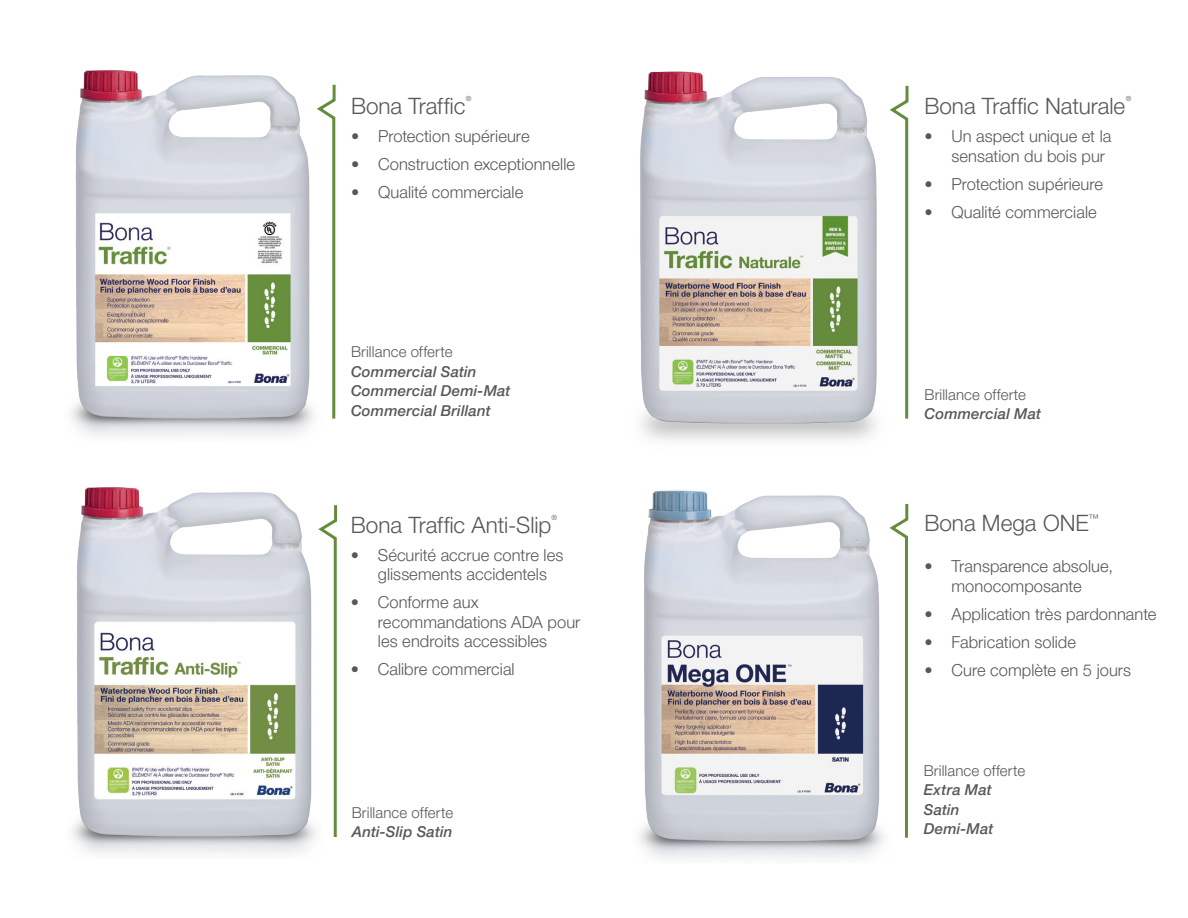
<style>
.page{position:relative;width:1188px;height:918px;background:#fff}
.page>*{position:absolute;margin:0;border:0;box-sizing:border-box;transform-origin:0 0}
.t1{font:300 22.5px "Helvetica Neue LT Pro";letter-spacing:-.005em;color:#57585a}
.t2{font:300 16.5px/19.5px "Helvetica Neue LT Pro";letter-spacing:.005em;color:#57585a}
.t3{font:italic 500 15px "Helvetica Neue LT Pro";letter-spacing:.01em;color:#57585a}
.t4{font:300 15px "Helvetica Neue LT Pro";letter-spacing:.01em;color:#57585a}
.t5{font:300 7.05px "Helvetica Neue LT Pro";color:#57585a}
</style>
<div class="page">
<img style="left:71px;top:70px;width:243px;height:366px">
<img style="left:640px;top:71px;width:237px;height:370px">
<img style="left:72px;top:487px;width:243px;height:367px">
<svg style="left:315px;top:505px;width:23px;height:332px"></svg>
<svg style="left:890px;top:85px;width:19px;height:334px"></svg>
<svg style="left:317px;top:84px;width:19px;height:335px"></svg>
<img style="left:639px;top:490px;width:245px;height:369px">
<svg style="left:889px;top:503px;width:20px;height:335px"></svg>
<p class="t1" style="left:351px;top:93px;width:116px">Bona Traffic</p>
<p class="t5" style="left:466px;top:94px;width:7px">®</p>
<p class="t2" style="left:351px;top:126px;width:180px">• Protection supérieure</p>
<p class="t2" style="left:351px;top:154px;width:226px">• Construction exceptionnelle</p>
<p class="t2" style="left:351px;top:182px;width:174px">• Qualité commerciale</p>
<p class="t4" style="left:351px;top:343px;width:103px">Brillance offerte</p>
<p class="t3" style="left:351px;top:362px;width:127px">Commercial Satin</p>
<p class="t3" style="left:351px;top:382px;width:161px">Commercial Demi-Mat</p>
<p class="t3" style="left:351px;top:401px;width:141px">Commercial Brillant</p>
<p class="t1" style="left:351px;top:511px;width:202px">Bona Traffic Anti-Slip</p>
<p class="t5" style="left:552px;top:513px;width:7px">®</p>
<p class="t2" style="left:378px;top:545px;width:187px;text-indent:-27px">• Sécurité accrue contre les glissements accidentels</p>
<p class="t2" style="left:378px;top:592px;width:204px;text-indent:-27px">• Conforme aux recommandations ADA pour les endroits accessibles</p>
<p class="t2" style="left:351px;top:659px;width:165px">• Calibre commercial</p>
<p class="t4" style="left:352px;top:803px;width:103px">Brillance offerte</p>
<p class="t3" style="left:352px;top:823px;width:102px">Anti-Slip Satin</p>
<p class="t1" style="left:925px;top:92px;width:202px">Bona Traffic Naturale</p>
<p class="t5" style="left:1126px;top:94px;width:7px">®</p>
<p class="t2" style="left:952px;top:126px;width:161px;text-indent:-27px">• Un aspect unique et la sensation du bois pur</p>
<p class="t2" style="left:925px;top:174px;width:180px">• Protection supérieure</p>
<p class="t2" style="left:925px;top:202px;width:174px">• Qualité commerciale</p>
<p class="t4" style="left:925px;top:385px;width:103px">Brillance offerte</p>
<p class="t3" style="left:925px;top:405px;width:118px">Commercial Mat</p>
<p class="t1" style="left:925px;top:510px;width:176px">Bona Mega ONE<sup>™</sup></p>
<p class="t2" style="left:925px;top:556px;width:190px;text-align:center">• Transparence absolue, monocomposante</p>
<p class="t2" style="left:925px;top:604px;width:233px">• Application très pardonnante</p>
<p class="t2" style="left:925px;top:632px;width:153px">• Fabrication solide</p>
<p class="t2" style="left:925px;top:660px;width:208px">• Cure complète en 5 jours</p>
<p class="t4" style="left:924px;top:761px;width:103px">Brillance offerte</p>
<p class="t3" style="left:924px;top:781px;width:70px">Extra Mat</p>
<p class="t3" style="left:924px;top:801px;width:37px">Satin</p>
<p class="t3" style="left:924px;top:820px;width:71px">Demi-Mat</p>
</div>
